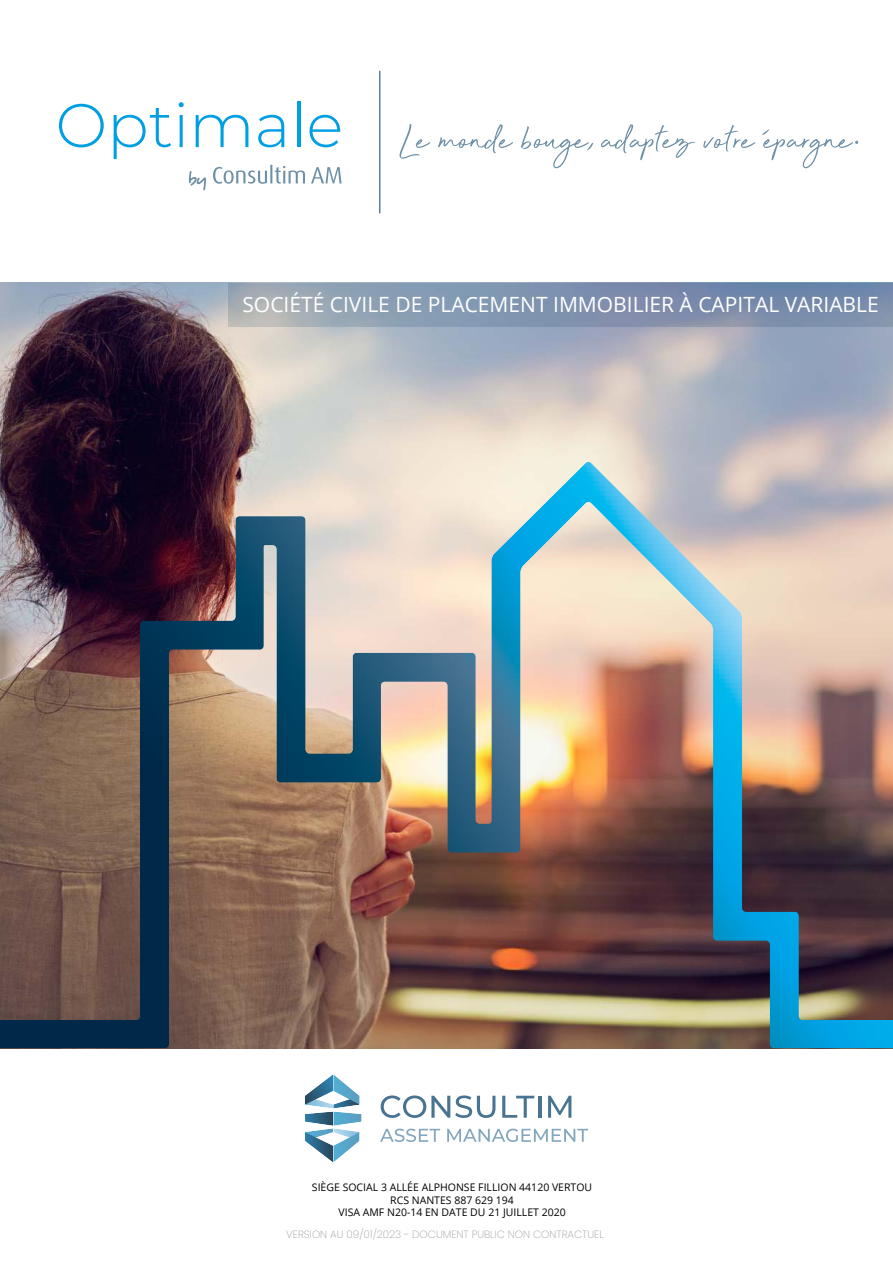
<style>
.page{position:relative;width:893px;height:1263px;background:#fff}
.page>*{position:absolute;margin:0;border:0;box-sizing:border-box;transform-origin:0 0}
.t1{font:300 61.5px "Montserrat";color:#009ee3}
.t2{font:21px "Open Sans";color:#fff}
.t3{font:10.5px/12.6px "Open Sans";color:#000;text-align:center}
.t4{font:200 10.5px "Poppins";color:#9f9f9f}
</style>
<div class="page">
<img style="left:0;top:283px;width:893px;height:180px">
<img style="left:0;top:463px;width:893px;height:585px">
<svg style="left:381px;top:1095px;width:114px;height:23px"></svg>
<svg style="left:502px;top:1096px;width:32px;height:22px"></svg>
<hr style="left:538px;top:1096px;width:3px;height:22px;background:#487492">
<svg style="left:548px;top:1096px;width:23px;height:22px"></svg>
<svg style="left:380px;top:1129px;width:60px;height:13px"></svg>
<svg style="left:447px;top:1129px;width:141px;height:13px"></svg>
<img style="left:307px;top:1128px;width:51px;height:4px">
<img style="left:309px;top:1105px;width:47px;height:3px">
<img style="left:305px;top:1074px;width:54px;height:31px">
<img style="left:305px;top:1132px;width:54px;height:30px">
<img style="left:305px;top:1111px;width:57px;height:15px">
<svg style="left:213px;top:165px;width:129px;height:19px"></svg>
<svg style="left:189px;top:171px;width:17px;height:19px"></svg>
<hr style="left:379px;top:71px;width:1px;height:142px;background:#487492">
<svg style="left:399px;top:124px;width:459px;height:44px"></svg>
<svg style="left:228px;top:283px;width:665px;height:44px;background:#8596af"></svg>
<h1 class="t1" style="left:56px;top:101px;width:289px">Optimale</h1>
<h2 class="t2" style="left:242px;top:296px;width:638px">SOCIÉTÉ CIVILE DE PLACEMENT IMMOBILIER À CAPITAL VARIABLE</h2>
<p class="t3" style="left:312px;top:1182px;width:282px">SIÈGE SOCIAL 3 ALLÉE ALPHONSE FILLION 44120 VERTOU<br>RCS NANTES 887 629 194<br>VISA AMF N20-14 EN DATE DU 21 JUILLET 2020</p>
<p class="t4" style="left:286px;top:1228px;width:319px">VERSION AU 09/01/2023 - DOCUMENT PUBLIC NON CONTRACTUEL</p>
</div>
